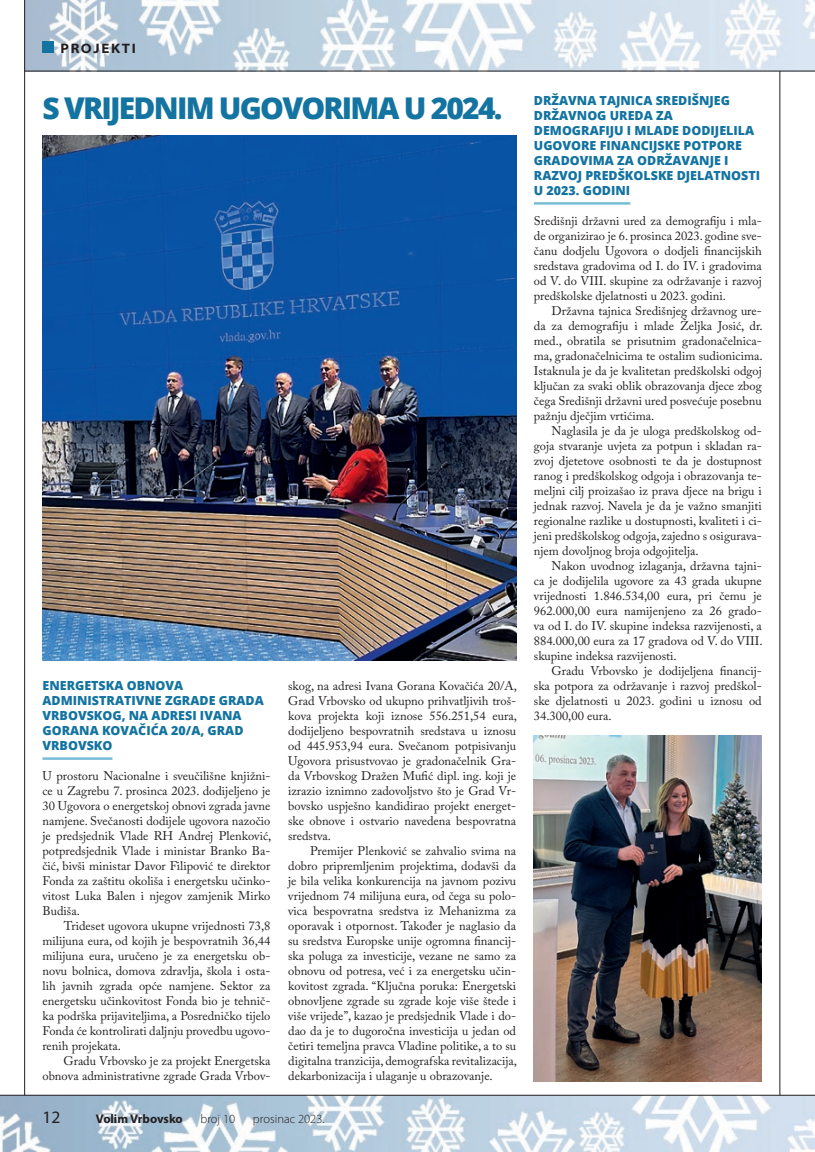
<style>
.page{position:relative;width:815px;height:1152px;background:#fff}
.page>*{position:absolute;margin:0;border:0;box-sizing:border-box;transform-origin:0 0}
.t1{font:800 30px "Open Sans";letter-spacing:-.06em;color:#1373a1}
.t2{font:17.5px "Myriad Pro";color:#231f20}
.t3{font:700 semi-expanded 13.75px "Myriad Pro";letter-spacing:.12em;color:#231f20}
.t4{font:12.5px/15px "Adobe Caslon Pro";color:#231f20;text-align:justify}
.t5{font:800 12.5px/15px "Open Sans";color:#1373a1}
.t6{font:300 12.5px "Myriad Pro";color:#231f20}
.t7{font:700 12.5px "Myriad Pro";color:#231f20}
</style>
<div class="page">
<img style="left:25px;top:0;width:790px;height:71px">
<img style="left:0;top:1096px;width:815px;height:56px">
<hr style="left:25px;top:71px;width:790px;height:1px;background:#231f20">
<hr style="left:24px;top:0;width:1px;height:1095px;background:#231f20">
<hr style="left:780px;top:71px;width:1px;height:1024px;background:#231f20">
<hr style="left:0;top:1095px;width:815px;height:1px;background:#231f20">
<div style="left:43px;top:42px;width:11px;height:11px;background:#1373a1"></div>
<img style="left:43px;top:135px;width:473px;height:525px">
<hr style="left:43px;top:757px;width:69px;height:3px;background:#78bdd6">
<hr style="left:534px;top:202px;width:96px;height:3px;background:#78bdd6">
<img style="left:534px;top:735px;width:228px;height:346px">
<p class="t3" style="left:61px;top:41px;width:77px">PROJEKTI</p>
<h1 class="t1" style="left:43px;top:85px;width:461px">S VRIJEDNIM UGOVORIMA U 2024.</h1>
<p class="t5" style="left:43px;top:677px;width:223px">ENERGETSKA OBNOVA<br>ADMINISTRATIVNE ZGRADE GRADA<br>VRBOVSKOG, NA ADRESI IVANA<br>GORANA KOVAČIĆA 20/A, GRAD<br>VRBOVSKO</p>
<p class="t4" style="left:43px;top:768px;width:230px">U prostoru Nacionalne i sveučilišne knjižni&shy;ce u Zagrebu 7. prosinca 2023. dodijeljeno je 30 Ugovora o energetskoj obnovi zgrada javne namjene. Svečanosti dodijele ugovora nazočio je predsjednik Vlade RH Andrej Plenković, potpredsjednik Vlade i ministar Branko Ba&shy;čić, bivši ministar Davor Filipović te direktor Fonda za zaštitu okoliša i energetsku učinko&shy;vitost Luka Balen i njegov zamjenik Mirko Budiša.</p>
<p class="t4" style="left:43px;top:918px;width:229px;text-indent:21px">Trideset ugovora ukupne vrijednosti 73,8 milijuna eura, od kojih je bespovratnih 36,44 milijuna eura, uručeno je za energetsku ob&shy;novu bolnica, domova zdravlja, škola i osta&shy;lih javnih zgrada opće namjene. Sektor za energetsku učinkovitost Fonda bio je tehnič&shy;ka podrška prijaviteljima, a Posredničko tijelo Fonda će kontrolirati daljnju provedbu ugovo&shy;renih projekata.</p>
<p class="t4" style="left:43px;top:1053px;width:229px;text-align:right">Gradu Vrbovsko je za projekt Energetska obnova administrativne zgrade Grada Vrbov-</p>
<p class="t4" style="left:288px;top:678px;width:230px">skog, na adresi Ivana Gorana Kovačića 20/A, Grad Vrbovsko od ukupno prihvatljivih troš&shy;kova projekta koji iznose 556.251,54 eura, dodijeljeno bespovratnih sredstava u iznosu od 445.953,94 eura. Svečanom potpisivanju Ugovora prisustvovao je gradonačelnik Gra&shy;da Vrbovskog Dražen Mufić dipl. ing. koji je izrazio iznimno zadovoljstvo što je Grad Vr&shy;bovsko uspješno kandidirao projekt energet&shy;ske obnove i ostvario navedena bespovratna sredstva.</p>
<p class="t4" style="left:288px;top:843px;width:230px;text-indent:22px">Premijer Plenković se zahvalio svima na dobro pripremljenim projektima, dodavši da je bila velika konkurencija na javnom pozivu vrijednom 74 milijuna eura, od čega su polo&shy;vica bespovratna sredstva iz Mehanizma za oporavak i otpornost. Također je naglasio da su sredstva Europske unije ogromna financij&shy;ska poluga za investicije, vezane ne samo za obnovu od potresa, već i za energetsku učin&shy;kovitost zgrada. “Ključna poruka: Energetski obnovljene zgrade su zgrade koje više štede i više vrijede”, kazao je predsjednik Vlade i do&shy;dao da je to dugoročna investicija u jedan od četiri temeljna pravca Vladine politike, a to su digitalna tranzicija, demografska revitalizacija, dekarbonizacija i ulaganje u obrazovanje.</p>
<h2 class="t2" style="left:43px;top:1107px;width:19px">12</h2>
<p class="t7" style="left:96px;top:1111px;width:88px">Volim Vrbovsko</p>
<p class="t6" style="left:201px;top:1111px;width:36px">broj 10</p>
<p class="t6" style="left:253px;top:1111px;width:73px">prosinac 2023.</p>
<p class="t5" style="left:534px;top:92px;width:228px">DRŽAVNA TAJNICA SREDIŠNJEG<br>DRŽAVNOG UREDA ZA<br>DEMOGRAFIJU I MLADE DODIJELILA<br>UGOVORE FINANCIJSKE POTPORE<br>GRADOVIMA ZA ODRŽAVANJE I<br>RAZVOJ PREDŠKOLSKE DJELATNOSTI<br>U 2023. GODINI</p>
<p class="t4" style="left:534px;top:213px;width:229px">Središnji državni ured za demografiju i mla&shy;de organizirao je 6. prosinca 2023. godine sve&shy;čanu dodjelu Ugovora o dodjeli financijskih sredstava gradovima od I. do IV. i gradovima od V. do VIII. skupine za održavanje i razvoj predškolske djelatnosti u 2023. godini.</p>
<p class="t4" style="left:534px;top:303px;width:230px;text-indent:18px">Državna tajnica Središnjeg državnog ure&shy;da za demografiju i mlade Željka Josić, dr. med., obratila se prisutnim gradonačelnica&shy;ma, gradonačelnicima te ostalim sudionicima.<br>Istaknula je da je kvalitetan predškolski odgoj ključan za svaki oblik obrazovanja djece zbog čega Središnji državni ured posvećuje posebnu pažnju dječjim vrtićima.</p>
<p class="t4" style="left:534px;top:423px;width:229px;text-indent:18px">Naglasila je da je uloga predškolskog od&shy;goja stvaranje uvjeta za potpun i skladan ra&shy;zvoj djetetove osobnosti te da je dostupnost ranog i predškolskog odgoja i obrazovanja te&shy;meljni cilj proizašao iz prava djece na brigu i jednak razvoj. Navela je da je važno smanjiti regionalne razlike u dostupnosti, kvaliteti i ci&shy;jeni predškolskog odgoja, zajedno s osigurava&shy;njem dovoljnog broja odgojitelja.</p>
<p class="t4" style="left:534px;top:558px;width:230px;text-indent:18px">Nakon uvodnog izlaganja, državna tajni&shy;ca je dodijelila ugovore za 43 grada ukupne vrijednosti 1.846.534,00 eura, pri čemu je 962.000,00 eura namijenjeno za 26 grado&shy;va od I. do IV. skupine indeksa razvijenosti, a 884.000,00 eura za 17 gradova od V. do VIII. skupine indeksa razvijenosti.</p>
<p class="t4" style="left:534px;top:663px;width:229px;text-indent:18px">Gradu Vrbovsko je dodijeljena financij&shy;ska potpora za održavanje i razvoj predškol&shy;ske djelatnosti u 2023. godini u iznosu od 34.300,00 eura.</p>
</div>
